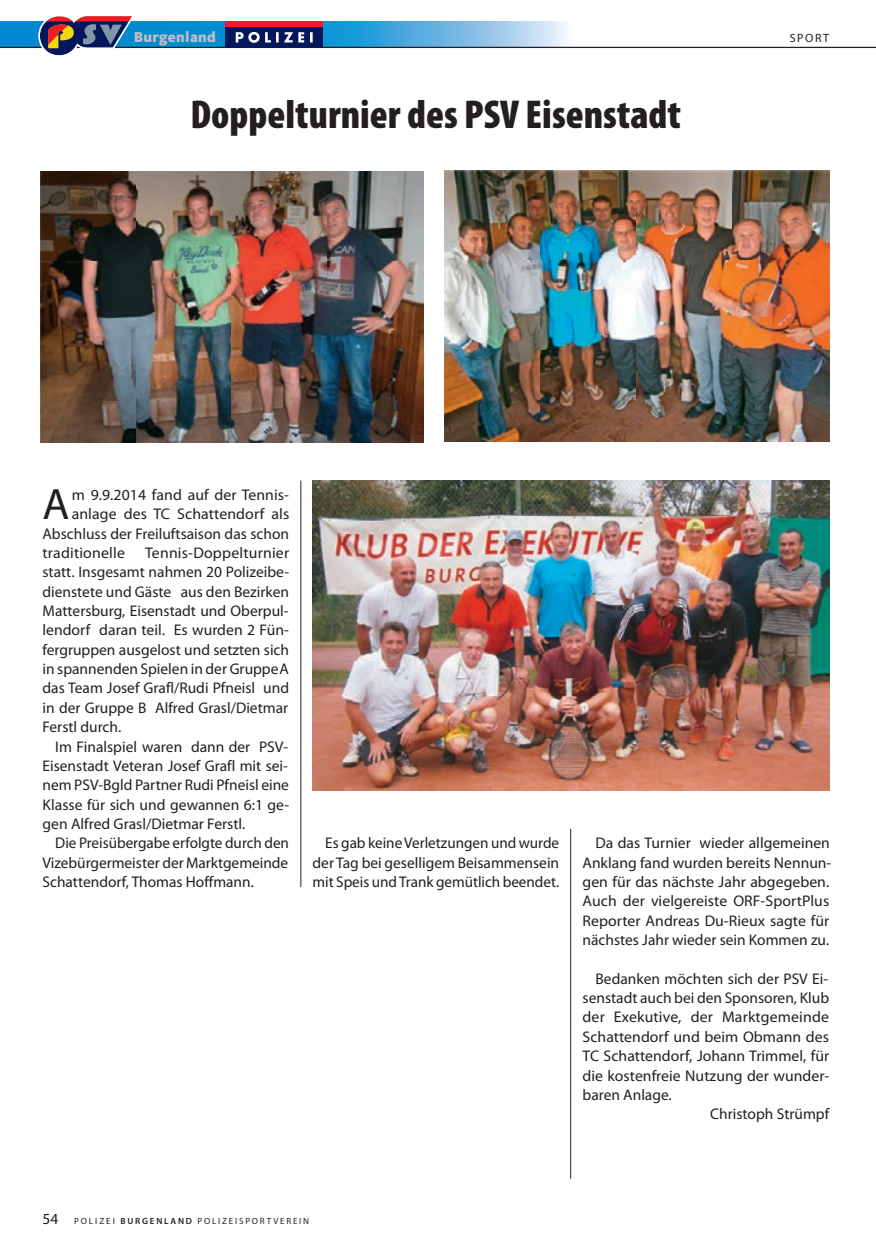
<style>
.page{position:relative;width:876px;height:1246px;background:#fff}
.page>*{position:absolute;margin:0;border:0;box-sizing:border-box;transform-origin:0 0}
.t1{font:44.1px "Myriad Pro";color:#231f20}
.t2{font:900 condensed 40.5px "Myriad Pro";color:#231f20}
.t3{font:15.45px/19.4px "Myriad Pro";color:#231f20;text-align:justify}
.t4{font:900 15px "Kievit";letter-spacing:.02em;color:#bcbdc0}
.t5{font:12px "Myriad Pro";letter-spacing:.13em;color:#231f20}
.t6{font:9px "Myriad Pro";letter-spacing:.2em;color:#231f20}
.s1{font-size:15.45px}
.s2{font-weight:600}
</style>
<div class="page">
<svg style="left:0;top:21px;width:574px;height:26px;background:#4ca9dc"></svg>
<hr style="left:0;top:47px;width:876px;height:1px;background:#231f20">
<div style="left:225px;top:21px;width:98px;height:7px;background:#ee1d23"></div>
<div style="left:225px;top:28px;width:98px;height:20px;background:#04175c"></div>
<svg style="left:236px;top:32px;width:77px;height:11px"></svg>
<svg style="left:38px;top:16px;width:98px;height:40px"></svg>
<img style="left:313px;top:481px;width:516px;height:309px">
<img style="left:444px;top:170px;width:385px;height:271px">
<img style="left:41px;top:172px;width:382px;height:271px">
<hr style="left:301px;top:481px;width:1px;height:406px;background:#231f20">
<hr style="left:570px;top:829px;width:1px;height:350px;background:#231f20">
<p class="t4" style="left:134px;top:28px;width:84px">Burgenland</p>
<h2 class="t2" style="left:191px;top:100px;width:492px">Doppelturnier des PSV Eisenstadt</h2>
<p class="t5" style="left:790px;top:31px;width:41px">SPoRT</p>
<h1 class="t1" style="left:43px;top:478px;width:29px">a</h1>
<p class="t3" style="left:72px;top:485px;width:219px">m 9.9.2014 fand auf der Tennis-</p>
<p class="t3" style="left:72px;top:504px;width:219px">anlage des TC Schattendorf als</p>
<p class="t3" style="left:43px;top:524px;width:248px">abschluss der Freiluftsaison das schon</p>
<p class="t3" style="left:43px;top:543px;width:84px">traditionelle</p>
<p class="t3" style="left:43px;top:543px;width:248px;text-indent:103px">Tennis-Doppelturnier statt. insgesamt nahmen 20 Polizeibe&shy;dienstete und Gäste aus den Bezirken Mattersburg, eisenstadt und oberpul&shy;lendorf daran teil. es wurden 2 Fün&shy;fergruppen ausgelost und setzten sich in spannenden Spielen in der Gruppea das Team Josef Grafl/Rudi Pfneisl und in der Gruppe B alfred Grasl/Dietmar Ferstl durch.</p>
<p class="t3" style="left:43px;top:736px;width:248px;text-indent:13px">im Finalspiel waren dann der PSV&shy;eisenstadt Veteran Josef Grafl mit sei&shy;nem PSV-Bgld Partner Rudi Pfneisl eine klasse für sich und gewannen 6:1 ge&shy;gen alfred Grasl/Dietmar Ferstl.</p>
<p class="t3" style="left:43px;top:833px;width:248px;text-indent:13px">Die Preisübergabe erfolgte durch den Vizebürgermeister der Marktgemeinde Schattendorf, Thomas Hoffmann.</p>
<p class="t3" style="left:313px;top:833px;width:248px;text-indent:13px">es gab keineVerletzungen und wurde der Tag bei geselligem Beisammensein mit Speis undTrank gemütlich beendet.</p>
<p class="t3" style="left:582px;top:833px;width:250px;text-align:left;text-indent:13px">Da das Turnier wieder allgemeinen anklang fand wurden bereits Nennun&shy;gen für das nächste Jahr abgegeben. auch der vielgereiste oRF-SportPlus Reporter andreas Du-Rieux sagte für nächstes Jahr wieder sein kommen zu.</p>
<p class="t3" style="left:595px;top:969px;width:234px">Bedanken möchten sich der PSV ei-</p>
<p class="t3" style="left:583px;top:988px;width:248px">senstadt auch bei den Sponsoren, klub</p>
<p class="t3" style="left:583px;top:1007px;width:248px">der exekutive, der Marktgemeinde</p>
<p class="t3" style="left:583px;top:1027px;width:248px">Schattendorf und beim obmann des</p>
<p class="t3" style="left:583px;top:1046px;width:248px">TC Schattendorf, Johann Trimmel, für</p>
<p class="t3" style="left:583px;top:1065px;width:248px">die kostenfreie Nutzung der wunder-</p>
<p class="t3" style="left:583px;top:1085px;width:91px">baren anlage.</p>
<p class="t3" style="left:710px;top:1104px;width:121px">Christoph Strümpf</p>
<p class="t6" style="left:43px;top:1215px;width:268px"><span class="s1">54</span> Polizei <span class="s2">BURGENLAND</span> PolizeiSPoRTVeReiN</p>
</div>
